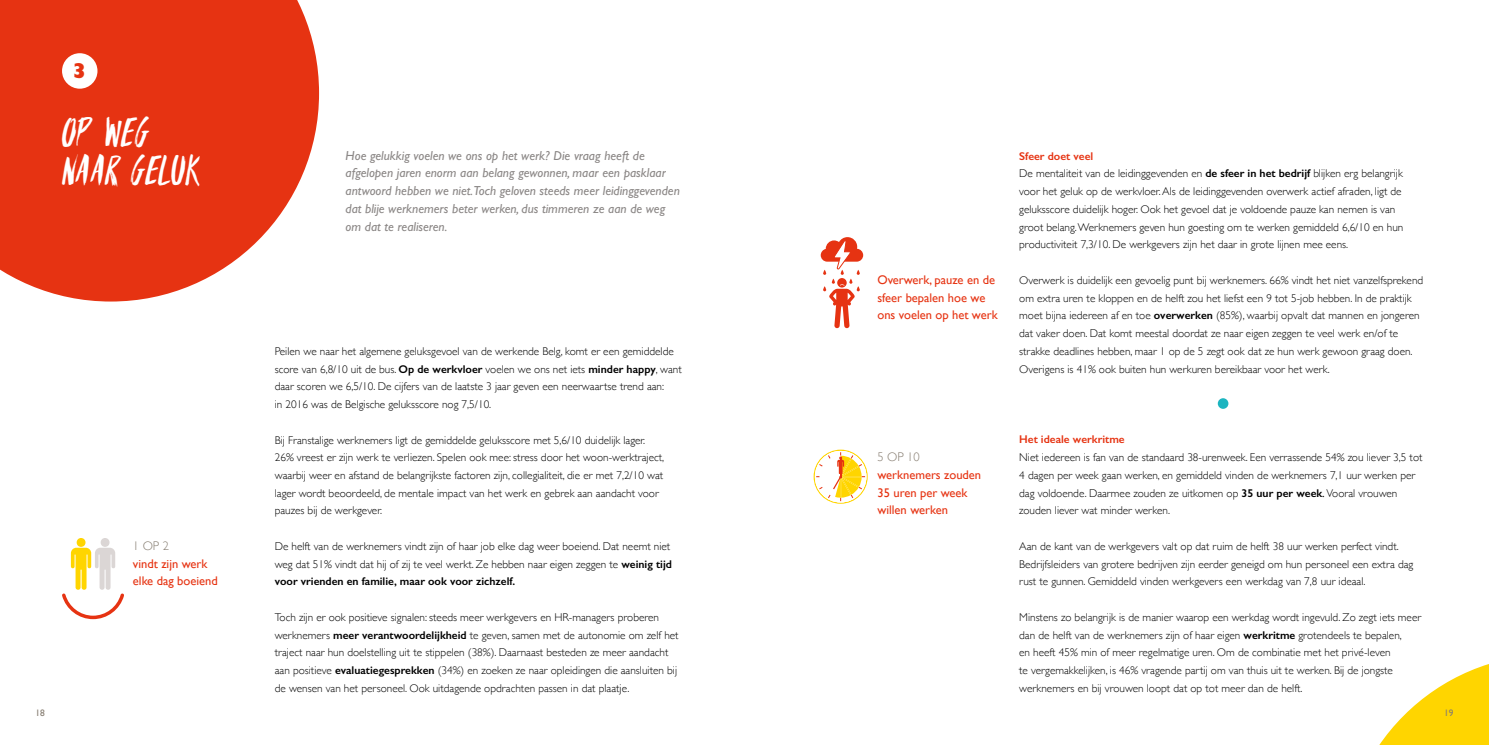
<style>
.page{position:relative;width:1489px;height:745px;background:#fff}
.page>*{position:absolute;margin:0;border:0;box-sizing:border-box;transform-origin:0 0}
.t1{font:40px/37.5px "PARABOLA";letter-spacing:-.015em;color:#fff}
.t2{font:800 21.62px "Gill Sans";color:#e63312}
.t3{font:italic 13.12px/17.8px "Gill Sans";color:#8b8786}
.t4{font:12.5px/17.8px "Gill Sans";color:#e63312}
.t5{font:300 12.5px "Gill Sans";color:#867d71}
.t6{font:300 11.25px/17.8px "Gill Sans";color:#000}
.t7{font:600 11.25px "Gill Sans";color:#e63312}
.t8{font:9.38px "Gill Sans";color:#867d71}
.s1{font-weight:600}
.s2{font-weight:600;color:#e63312}
.s3{font-weight:400}
</style>
<div class="page">
<svg style="left:1380px;top:664px;width:108px;height:80px"></svg>
<svg style="left:820px;top:237px;width:43px;height:91px"></svg>
<svg style="left:813px;top:449px;width:54px;height:54px"></svg>
<svg style="left:814px;top:450px;width:52px;height:52px"></svg>
<svg style="left:816px;top:452px;width:49px;height:49px"></svg>
<svg style="left:0;top:0;width:319px;height:301px;background:#e84a2d"></svg>
<div style="left:62px;top:53px;width:35px;height:36px;background:#fff;border-radius:50%"></div>
<div style="left:1217px;top:398px;width:11px;height:10px;background:#1cb5c0;border-radius:50%"></div>
<svg style="left:62px;top:538px;width:62px;height:82px"></svg>
<h2 class="t2" style="left:72px;top:58px;width:16px">3</h2>
<h1 class="t1" style="left:62px;top:112px;width:139px">OP WEG<br>NAAR GELUK</h1>
<p class="t5" style="left:133px;top:535px;width:38px">1 OP 2</p>
<p class="t4" style="left:133px;top:554px;width:86px">vindt zijn werk elke dag boeiend</p>
<p class="t3" style="left:345px;top:146px;width:336px">Hoe gelukkig voelen we ons op het werk? Die vraag heeft de afgelopen jaren enorm aan belang gewonnen, maar een pasklaar antwoord hebben we niet.Toch geloven steeds meer leidinggevenden dat blije werknemers beter werken, dus timmeren ze aan de weg om dat te realiseren.</p>
<p class="t6" style="left:275px;top:341px;width:408px">Peilen we naar het algemene geluksgevoel van de werkende Belg, komt er een gemiddelde score van 6,8/10 uit de bus. <span class="s1">Op de werkvloer</span> voelen we ons net iets <span class="s1">minder happy</span>, want daar scoren we 6,5/10. De cijfers van de laatste 3 jaar geven een neerwaartse trend aan:<br>in 2016 was de Belgische geluksscore nog 7,5/10.</p>
<p class="t6" style="left:275px;top:430px;width:391px">Bij Franstalige werknemers ligt de gemiddelde geluksscore met 5,6/10 duidelijk lager.<br>26% vreest er zijn werk te verliezen. Spelen ook mee: stress door het woon-werktraject, waarbij weer en afstand de belangrijkste factoren zijn, collegialiteit, die er met 7,2/10 wat lager wordt beoordeeld, de mentale impact van het werk en gebrek aan aandacht voor pauzes bij de werkgever.</p>
<p class="t6" style="left:275px;top:536px;width:399px">De helft van de werknemers vindt zijn of haar job elke dag weer boeiend. Dat neemt niet weg dat 51% vindt dat hij of zij te veel werkt. Ze hebben naar eigen zeggen te <span class="s1">weinig tijd voor vrienden en familie, maar ook voor zichzelf.</span></p>
<p class="t6" style="left:275px;top:607px;width:405px">Toch zijn er ook positieve signalen: steeds meer werkgevers en HR-managers proberen werknemers <span class="s1">meer verantwoordelijkheid</span> te geven, samen met de autonomie om zelf het traject naar hun doelstelling uit te stippelen (38%). Daarnaast besteden ze meer aandacht aan positieve <span class="s1">evaluatiegesprekken</span> (34%) en zoeken ze naar opleidingen die aansluiten bij de wensen van het personeel. Ook uitdagende opdrachten passen in dat plaatje.</p>
<p class="t4" style="left:877px;top:270px;width:122px">Overwerk, pauze en de sfeer bepalen hoe we ons voelen op het werk</p>
<p class="t6" style="left:1019px;top:146px;width:385px"><span class="s2">Sfeer doet veel<br></span>De mentaliteit van de leidinggevenden en <span class="s1">de sfeer in het bedrijf</span> blijken erg belangrijk voor het geluk op de werkvloer. Als de leidinggevenden overwerk actief afraden, ligt de geluksscore duidelijk hoger. Ook het gevoel dat je voldoende pauze kan nemen is van groot belang. Werknemers geven hun goesting om te werken gemiddeld 6,6/10 en hun productiviteit 7,3/10. De werkgevers zijn het daar in grote lijnen mee eens.</p>
<p class="t6" style="left:1019px;top:270px;width:405px">Overwerk is duidelijk een gevoelig punt bij werknemers. 66% vindt het niet vanzelfsprekend om extra uren te kloppen en de helft zou het liefst een 9 tot 5-job hebben. In de praktijk moet bijna iedereen af en toe <span class="s1">overwerken</span> (85%), waarbij opvalt dat mannen en jongeren dat vaker doen. Dat komt meestal doordat ze naar eigen zeggen te veel werk en/of te strakke deadlines hebben, maar 1 op de 5 zegt ook dat ze hun werk gewoon graag doen.<br>Overigens is 41% ook buiten hun werkuren bereikbaar voor het werk.</p>
<p class="t5" style="left:877px;top:447px;width:44px">5 OP 10</p>
<p class="t4" style="left:877px;top:465px;width:105px">werknemers zouden<br>35 uren per week willen werken</p>
<p class="t7" style="left:1019px;top:432px;width:107px">Het ideale werkritme</p>
<p class="t6" style="left:1019px;top:448px;width:405px">Niet iedereen is fan van de standaard 38-urenweek. Een verrassende 54% zou liever 3,5 tot 4 dagen per week gaan werken, en gemiddeld vinden de werknemers 7,1 uur werken per dag voldoende. Daarmee zouden ze uitkomen op <span class="s1">35 uur per week</span><span class="s3">.</span> Vooral vrouwen zouden liever wat minder werken.</p>
<p class="t6" style="left:1019px;top:536px;width:395px">Aan de kant van de werkgevers valt op dat ruim de helft 38 uur werken perfect vindt.<br>Bedrijfsleiders van grotere bedrijven zijn eerder geneigd om hun personeel een extra dag rust te gunnen. Gemiddeld vinden werkgevers een werkdag van 7,8 uur ideaal.</p>
<p class="t6" style="left:1019px;top:607px;width:403px">Minstens zo belangrijk is de manier waarop een werkdag wordt ingevuld. Zo zegt iets meer dan de helft van de werknemers zijn of haar eigen <span class="s1">werkritme</span> grotendeels te bepalen,<br>en heeft 45% min of meer regelmatige uren. Om de combinatie met het privé-leven<br>te vergemakkelijken, is 46% vragende partij om van thuis uit te werken. Bij de jongste werknemers en bij vrouwen loopt dat op tot meer dan de helft.</p>
<p class="t8" style="left:35px;top:706px;width:11px">18</p>
<p class="t8" style="left:1443px;top:706px;width:11px">19</p>
</div>
